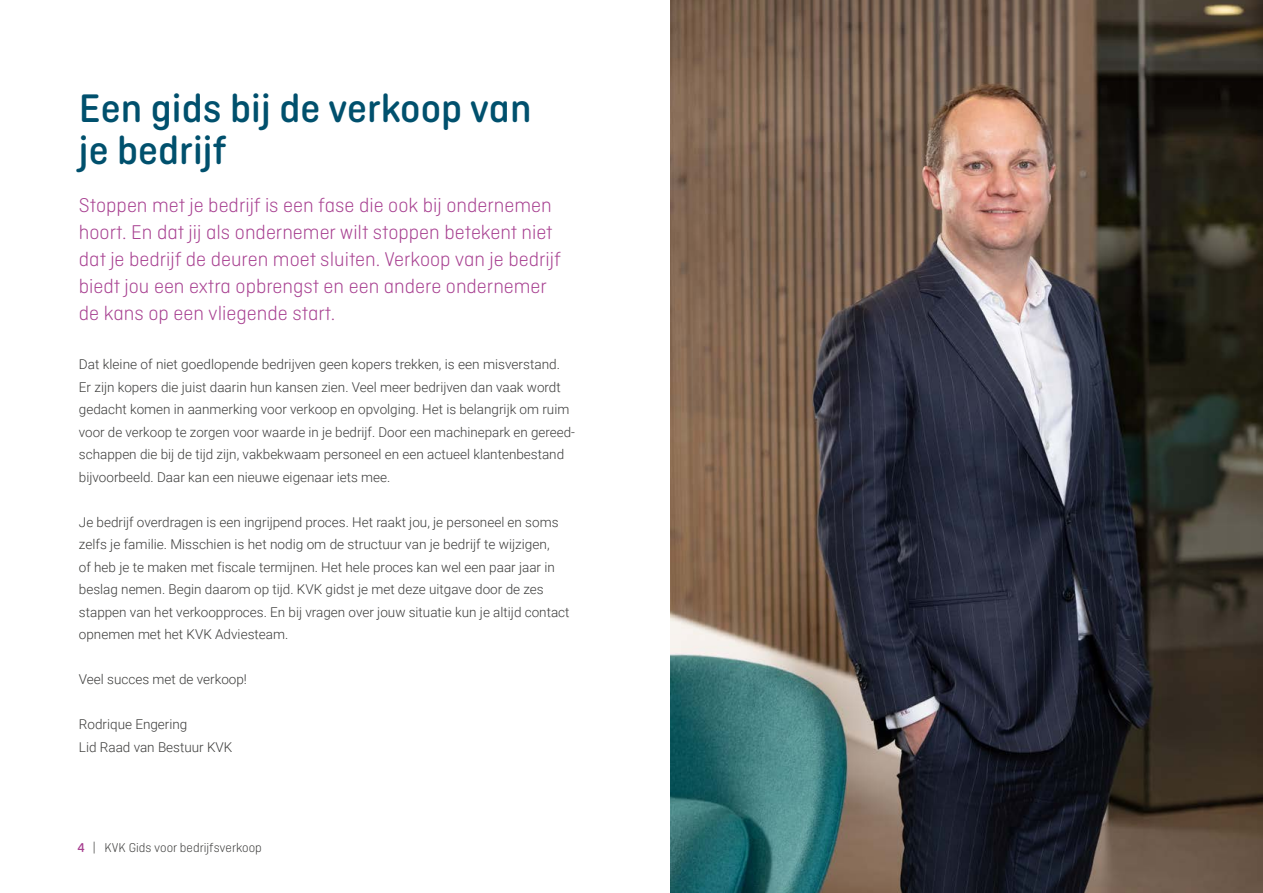
<style>
.page{position:relative;width:1263px;height:893px;background:#fff}
.page>*{position:absolute;margin:0;border:0;box-sizing:border-box;transform-origin:0 0}
._5_Kop_1{font:500 42px/42px "Ciutadella Rounded";color:#00506d}
._3_Introtekst{font:300 21px/27px "Ciutadella Rounded";color:#a84191}
._0_plat{font:300 13.5px/22.5px "Roboto";color:#3c3c3b}
.t1{font:300 13.5px "Ciutadella Rounded";color:#3c3c3b}
.s1{font-weight:500;color:#a84191}
</style>
<div class="page">
<img style="left:671px;top:0;width:592px;height:893px">
<h2 class="_5_Kop_1" style="left:79px;top:87px;width:454px">Een gids bij de verkoop van je bedrijf</h2>
<p class="_3_Introtekst" style="left:79px;top:191px;width:483px">Stoppen met je bedrijf is een fase die ook bij ondernemen hoort. En dat jij als ondernemer wilt stoppen betekent niet dat je bedrijf de deuren moet sluiten. Verkoop van je bedrijf biedt jou een extra opbrengst en een andere ondernemer de kans op een vliegende start.</p>
<p class="_0_plat" style="left:79px;top:352px;width:497px">Dat kleine of niet goedlopende bedrijven geen kopers trekken, is een misverstand.<br>Er zijn kopers die juist daarin hun kansen zien. Veel meer bedrijven dan vaak wordt gedacht komen in aanmerking voor verkoop en opvolging. Het is belangrijk om ruim voor de verkoop te zorgen voor waarde in je bedrijf. Door een machinepark en gereed&shy;schappen die bij de tijd zijn, vakbekwaam personeel en een actueel klantenbestand bijvoorbeeld. Daar kan een nieuwe eigenaar iets mee.</p>
<p class="_0_plat" style="left:79px;top:510px;width:492px">Je bedrijf overdragen is een ingrijpend proces. Het raakt jou, je personeel en soms zelfs je familie. Misschien is het nodig om de structuur van je bedrijf te wijzigen,<br>of heb je te maken met fiscale termijnen. Het hele proces kan wel een paar jaar in beslag nemen. Begin daarom op tijd. KVK gidst je met deze uitgave door de zes stappen van het verkoopproces. En bij vragen over jouw situatie kun je altijd contact opnemen met het KVK Adviesteam.</p>
<p class="_0_plat" style="left:79px;top:667px;width:170px">Veel succes met de verkoop!</p>
<p class="_0_plat" style="left:79px;top:712px;width:110px">Rodrique Engering</p>
<p class="_0_plat" style="left:79px;top:735px;width:155px">Lid Raad van Bestuur KVK</p>
<p class="t1" style="left:78px;top:840px;width:186px"><span class="s1">4</span> | KVK Gids voor bedrijfsverkoop</p>
</div>
